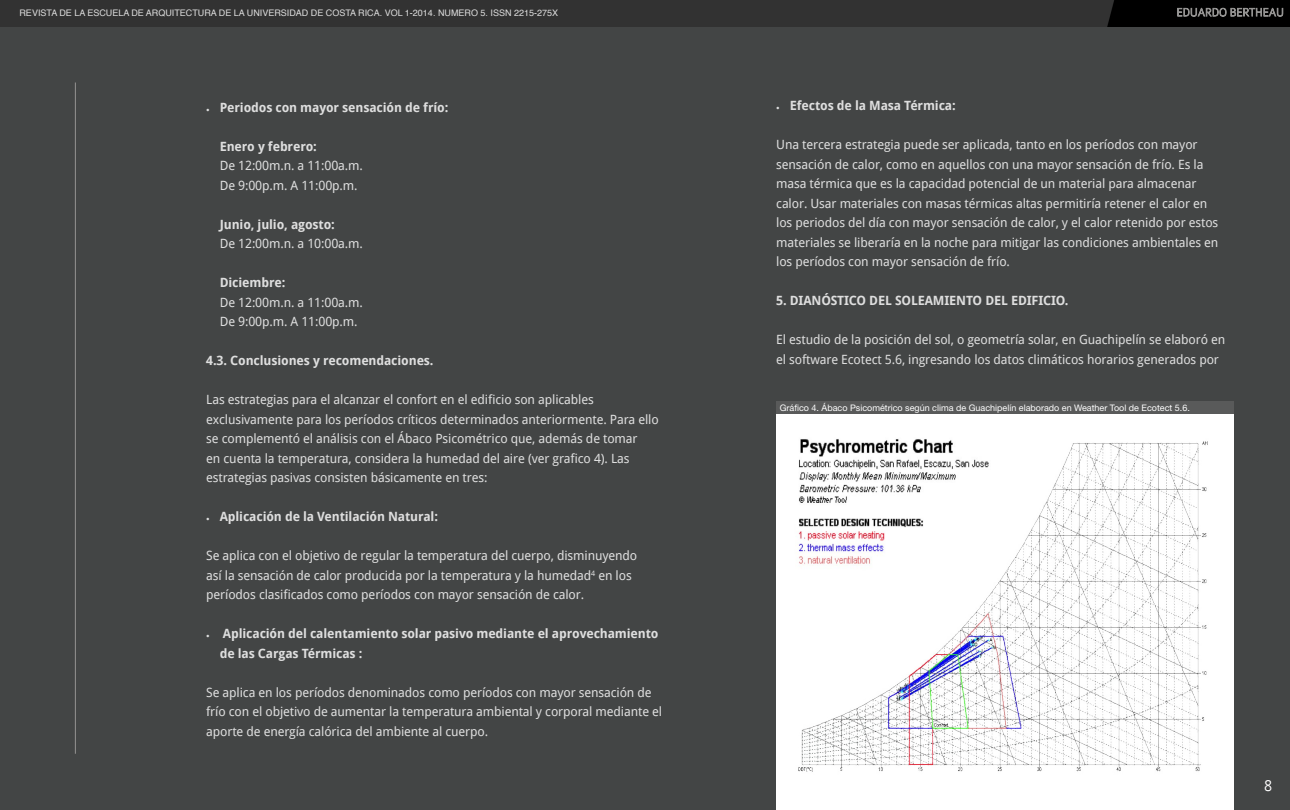
<style>
.page{position:relative;width:1290px;height:810px;background:#434545}
.page>*{position:absolute;margin:0;border:0;box-sizing:border-box;transform-origin:0 0}
.t1{font:15px "Droid Sans";color:#fff}
.t2{font:12.75px/19.5px "Droid Sans";letter-spacing:-.01em;color:#dedede}
.t3{font:700 12.75px/19.5px "Droid Sans";letter-spacing:-.01em;color:#dedede}
.t4{font:9px "Helvetica";color:#dedede}
.t5{font:9px "Helvetica Neue LT Std";color:#fff}
.s1{font-family:"Minion Pro";font-size:9px}
</style>
<div class="page">
<hr style="left:75px;top:82px;width:1px;height:672px;background:#949392">
<div style="left:776px;top:414px;width:458px;height:396px;background:#fff"></div>
<img style="left:798px;top:439px;width:410px;height:333px">
<div style="left:776px;top:401px;width:458px;height:13px;background:#595a5a"></div>
<svg style="left:1177px;top:8px;width:106px;height:9px"></svg>
<p class="t4" style="left:20px;top:5px;width:540px">REVISTA DE LA ESCUELA DE ARQUITECTURA DE LA UNIVERSIDAD DE COSTA RICA. VOL 1-2014. NUMERO 5. ISSN 2215-275X</p>
<p class="t3" style="left:206px;top:97px;width:244px"><span class="s1">•</span> Periodos con mayor sensación de frío:</p>
<p class="t3" style="left:220px;top:136px;width:99px">Enero y febrero:</p>
<p class="t2" style="left:220px;top:156px;width:145px">De 12:00m.n. a 11:00a.m.<br>De 9:00p.m. A 11:00p.m.</p>
<p class="t3" style="left:220px;top:214px;width:117px">Junio, julio, agosto:</p>
<p class="t2" style="left:220px;top:234px;width:145px">De 12:00m.n. a 10:00a.m.</p>
<p class="t3" style="left:220px;top:273px;width:67px">Diciembre:</p>
<p class="t2" style="left:220px;top:292px;width:145px">De 12:00m.n. a 11:00a.m.<br>De 9:00p.m. A 11:00p.m.</p>
<p class="t3" style="left:206px;top:351px;width:229px">4.3. Conclusiones y recomendaciones.</p>
<p class="t2" style="left:206px;top:390px;width:454px">Las estrategias para el alcanzar el confort en el edificio son aplicables exclusivamente para los períodos críticos determinados anteriormente. Para ello se complementó el análisis con el Ábaco Psicométrico que, además de tomar<br>en cuenta la temperatura, considera la humedad del aire (ver grafico 4). Las estrategias pasivas consisten básicamente en tres:</p>
<p class="t3" style="left:206px;top:507px;width:233px"><span class="s1">•</span> Aplicación de la Ventilación Natural:</p>
<p class="t2" style="left:206px;top:546px;width:433px">Se aplica con el objetivo de regular la temperatura del cuerpo, disminuyendo así la sensación de calor producida por la temperatura y la humedad<sup>4</sup> en los períodos clasificados como períodos con mayor sensación de calor.</p>
<p class="t3" style="left:220px;top:624px;width:440px;text-indent:-14px"><span class="s1">•</span> Aplicación del calentamiento solar pasivo mediante el aprovechamiento de las Cargas Térmicas :</p>
<p class="t2" style="left:206px;top:682px;width:458px">Se aplica en los períodos denominados como períodos con mayor sensación de frío con el objetivo de aumentar la temperatura ambiental y corporal mediante el aporte de energía calórica del ambiente al cuerpo.</p>
<p class="t3" style="left:776px;top:96px;width:181px"><span class="s1">•</span> Efectos de la Masa Térmica:</p>
<p class="t2" style="left:776px;top:135px;width:444px">Una tercera estrategia puede ser aplicada, tanto en los períodos con mayor sensación de calor, como en aquellos con una mayor sensación de frío. Es la masa térmica que es la capacidad potencial de un material para almacenar calor. Usar materiales con masas térmicas altas permitiría retener el calor en los periodos del día con mayor sensación de calor, y el calor retenido por estos materiales se liberaría en la noche para mitigar las condiciones ambientales en los períodos con mayor sensación de frío.</p>
<p class="t3" style="left:776px;top:291px;width:294px">5. DIANÓSTICO DEL SOLEAMIENTO DEL EDIFICIO.</p>
<p class="t2" style="left:776px;top:330px;width:451px">El estudio de la posición del sol, o geometría solar, en Guachipelín se elaboró en el software Ecotect 5.6, ingresando los datos climáticos horarios generados por</p>
<p class="t5" style="left:780px;top:402px;width:412px">Gráfico 4. Ábaco Psicométrico según clima de Guachipelín elaborado en Weather Tool de Ecotect 5.6.</p>
<p class="t1" style="left:1264px;top:775px;width:10px">8</p>
</div>
